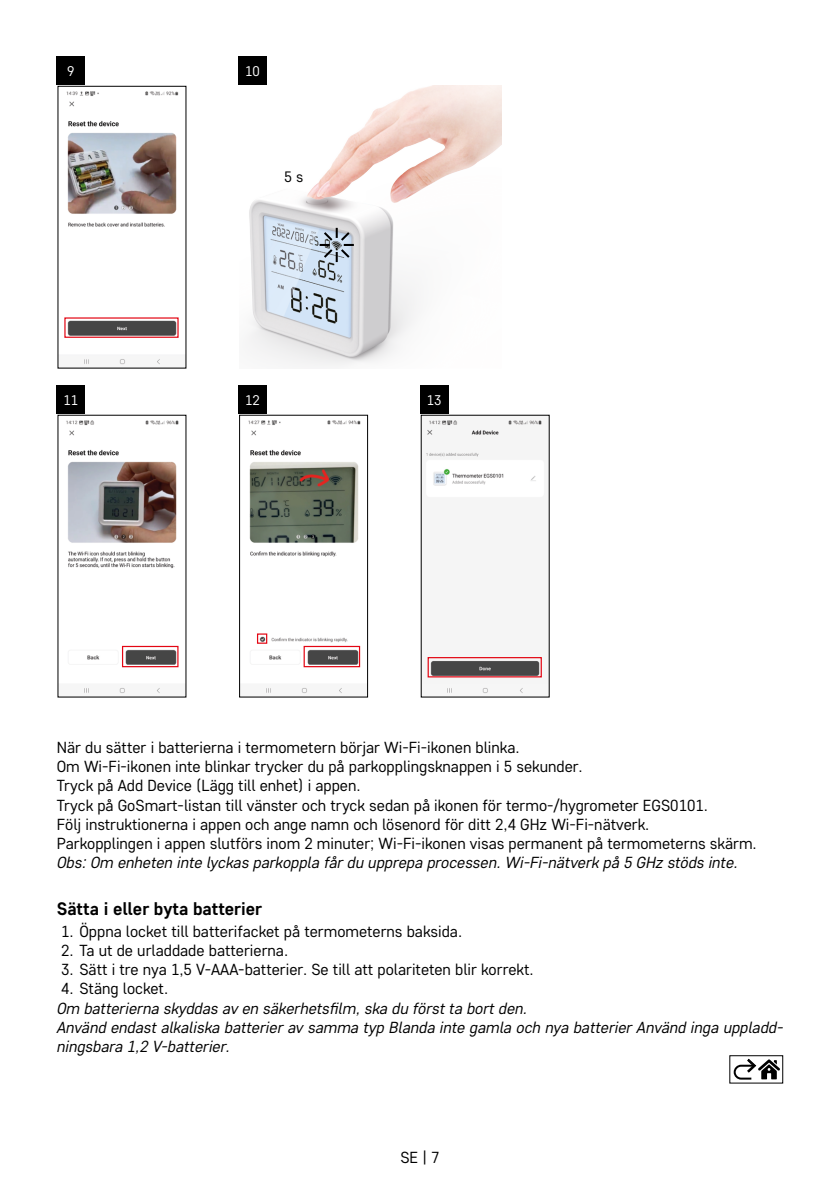
<style>
.page{position:relative;width:840px;height:1191px;background:#fff}
.page>*{position:absolute;margin:0;border:0;box-sizing:border-box;transform-origin:0 0}
.t1{font:700 18px "Core Sans D55";color:#000}
.t2{font:16px/19.2px "Core Sans D35";color:#000}
.t3{font:italic 16px/19.2px "Core Sans D35";color:#000}
.t4{font:15px "Core Sans D35";color:#000}
.t5{font:14px "Core Sans D35";color:#fff}
</style>
<div class="page">
<div style="left:57px;top:57px;width:28px;height:28px;background:#000"></div>
<div style="left:238px;top:57px;width:28px;height:28px;background:#000"></div>
<img style="left:66px;top:91px;width:113px;height:274px">
<div style="left:64px;top:317px;width:114px;height:21px;border:1px solid #e30613"></div>
<img style="left:248px;top:85px;width:253px;height:282px">
<svg style="left:319px;top:228px;width:34px;height:34px"></svg>
<div style="left:57px;top:386px;width:28px;height:28px;background:#000"></div>
<div style="left:238px;top:386px;width:28px;height:28px;background:#000"></div>
<div style="left:420px;top:386px;width:28px;height:28px;background:#000"></div>
<img style="left:66px;top:420px;width:113px;height:274px">
<div style="left:122px;top:646px;width:56px;height:21px;border:1px solid #e30613"></div>
<img style="left:248px;top:420px;width:113px;height:274px">
<div style="left:239px;top:415px;width:128px;height:282px;border:1px solid #000"></div>
<div style="left:303px;top:646px;width:57px;height:21px;border:1px solid #e30613"></div>
<div style="left:257px;top:633px;width:10px;height:11px;border:1px solid #e30613"></div>
<img style="left:425px;top:419px;width:120px;height:275px">
<div style="left:427px;top:657px;width:114px;height:20px;border:1px solid #e30613"></div>
<div style="left:729px;top:1055px;width:53px;height:28px;border:1px solid #000"></div>
<svg style="left:733px;top:1058px;width:46px;height:22px"></svg>
<p class="t5" style="left:67px;top:62px;width:9px">9</p>
<p class="t5" style="left:245px;top:62px;width:16px">10</p>
<p class="t4" style="left:284px;top:167px;width:20px">5 s</p>
<p class="t5" style="left:64px;top:391px;width:16px">11</p>
<p class="t5" style="left:245px;top:391px;width:16px">12</p>
<p class="t5" style="left:426px;top:391px;width:16px">13</p>
<p class="t2" style="left:57px;top:737px;width:701px">När du sätter i batterierna i termometern börjar Wi-Fi-ikonen blinka.<br>Om Wi-Fi-ikonen inte blinkar trycker du på parkopplingsknappen i 5 sekunder.<br>Tryck på Add Device (Lägg till enhet) i appen.<br>Tryck på GoSmart-listan till vänster och tryck sedan på ikonen för termo-/hygrometer EGS0101.<br>Följ instruktionerna i appen och ange namn och lösenord för ditt 2,4 GHz Wi-Fi-nätverk.<br>Parkopplingen i appen slutförs inom 2 minuter; Wi-Fi-ikonen visas permanent på termometerns skärm.</p>
<p class="t3" style="left:57px;top:852px;width:682px">Obs: Om enheten inte lyckas parkoppla får du upprepa processen. Wi-Fi-nätverk på 5 GHz stöds inte.</p>
<p class="t1" style="left:57px;top:896px;width:207px">Sätta i eller byta batterier</p>
<p class="t2" style="left:61px;top:921px;width:402px">1. Öppna locket till batterifacket på termometerns baksida.</p>
<p class="t2" style="left:61px;top:940px;width:228px">2. Ta ut de urladdade batterierna.</p>
<p class="t2" style="left:61px;top:959px;width:474px">3. Sätt i tre nya 1,5 V-AAA-batterier. Se till att polariteten blir korrekt.</p>
<p class="t2" style="left:61px;top:978px;width:108px">4. Stäng locket.</p>
<p class="t3" style="left:57px;top:998px;width:727px">Om batterierna skyddas av en säkerhetsfilm, ska du först ta bort den.<br>Använd endast alkaliska batterier av samma typ Blanda inte gamla och nya batterier Använd inga uppladd&shy;ningsbara 1,2 V-batterier.</p>
<p class="t2" style="left:400px;top:1147px;width:41px">SE | 7</p>
</div>
